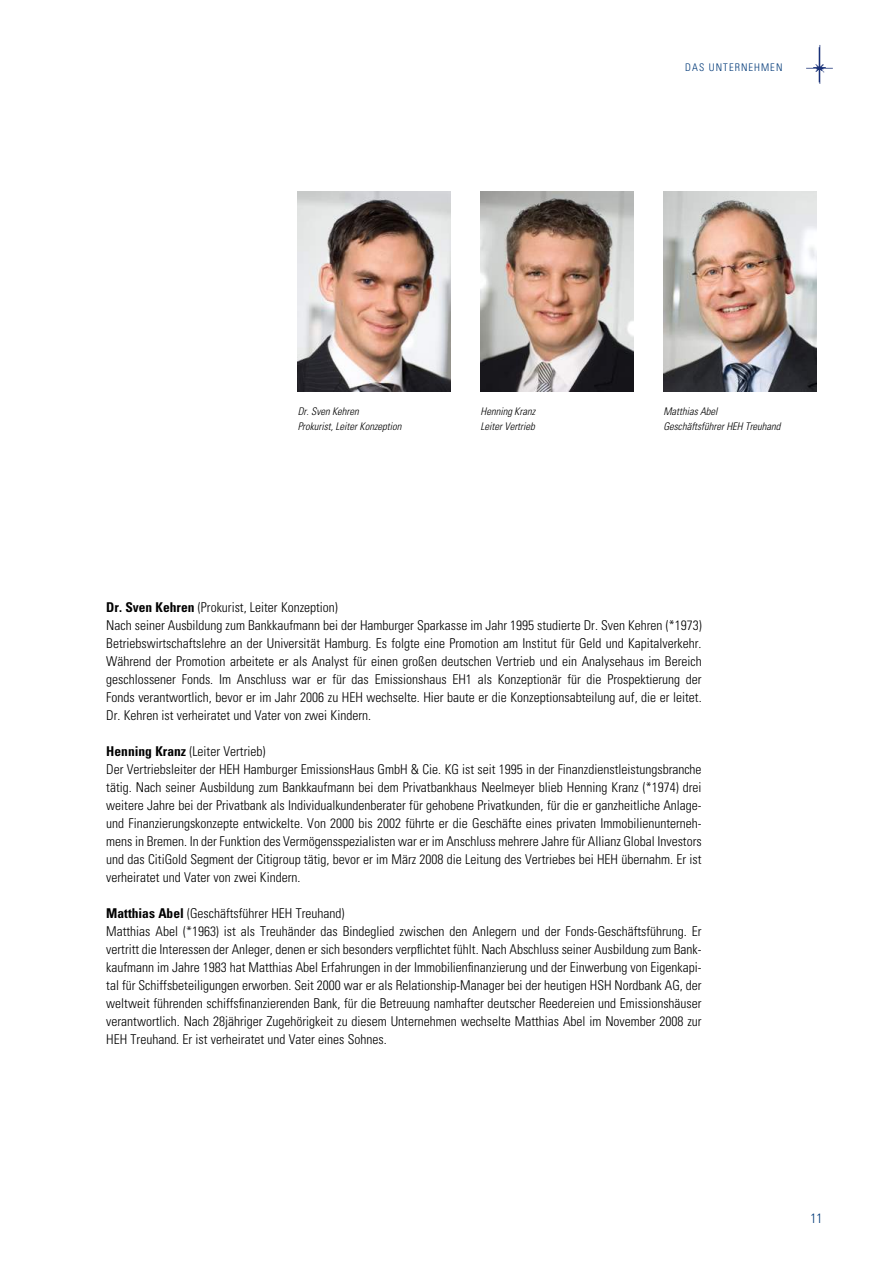
<style>
.page{position:relative;width:893px;height:1263px;background:#fff}
.page>*{position:absolute;margin:0;border:0;box-sizing:border-box;transform-origin:0 0}
.t1{font:300 condensed 13.5px/18px "Univers";color:#000}
.t2{font:300 condensed 13.5px "Univers";color:#003978}
.t3{font:italic 300 condensed 10.5px/15px "Univers";color:#000}
.t4{font:300 condensed 10.5px "Univers";letter-spacing:.1em;color:#003978}
.s1{font-weight:700}
</style>
<div class="page">
<img style="left:806px;top:45px;width:27px;height:39px">
<img style="left:298px;top:191px;width:153px;height:200px">
<img style="left:663px;top:191px;width:153px;height:200px">
<img style="left:480px;top:191px;width:154px;height:200px">
<p class="t4" style="left:685px;top:61px;width:99px">DAS UNTERNEHMEN</p>
<p class="t3" style="left:298px;top:403px;width:105px">Dr. Sven Kehren<br>Prokurist, Leiter Konzeption</p>
<p class="t3" style="left:663px;top:404px;width:119px">Matthias Abel<br>Geschäftsführer HEH Treuhand</p>
<p class="t3" style="left:480px;top:403px;width:56px">Henning Kranz<br>Leiter Vertrieb</p>
<p class="t1" style="left:106px;top:598px;width:597px"><span class="s1">Dr. Sven Kehren</span> (Prokurist, Leiter Konzeption)<br>Nach seiner Ausbildung zum Bankkaufmann bei der Hamburger Sparkasse im Jahr 1995 studierte Dr. Sven Kehren (*1973)<br>Betriebswirtschaftslehre an der Universität Hamburg. Es folgte eine Promotion am Institut für Geld und Kapitalverkehr.<br>Während der Promotion arbeitete er als Analyst für einen großen deutschen Vertrieb und ein Analysehaus im Bereich geschlossener Fonds. Im Anschluss war er für das Emissionshaus EH1 als Konzeptionär für die Prospektierung der Fonds verantwortlich, bevor er im Jahr 2006 zu HEH wechselte. Hier baute er die Konzeptionsabteilung auf, die er leitet.<br>Dr. Kehren ist verheiratet und Vater von zwei Kindern.</p>
<p class="t1" style="left:106px;top:742px;width:597px"><span class="s1">Henning Kranz</span> (Leiter Vertrieb)<br>Der Vertriebsleiter der HEH Hamburger EmissionsHaus GmbH &amp; Cie. KG ist seit 1995 in der Finanzdienstleistungsbranche tätig. Nach seiner Ausbildung zum Bankkaufmann bei dem Privatbankhaus Neelmeyer blieb Henning Kranz (*1974) drei weitere Jahre bei der Privatbank als Individualkundenberater für gehobene Privatkunden, für die er ganzheitliche Anlage&shy;und Finanzierungskonzepte entwickelte. Von 2000 bis 2002 führte er die Geschäfte eines privaten Immobilienunterneh&shy;mens in Bremen. In der Funktion des Vermögensspezialisten war er im Anschluss mehrere Jahre für Allianz Global Investors und das CitiGold Segment der Citigroup tätig, bevor er im März 2008 die Leitung des Vertriebes bei HEH übernahm. Er ist verheiratet und Vater von zwei Kindern.</p>
<p class="t1" style="left:106px;top:904px;width:597px"><span class="s1">Matthias Abel</span> (Geschäftsführer HEH Treuhand)<br>Matthias Abel (*1963) ist als Treuhänder das Bindeglied zwischen den Anlegern und der Fonds-Geschäftsführung. Er vertritt die Interessen der Anleger, denen er sich besonders verpflichtet fühlt. Nach Abschluss seiner Ausbildung zum Bank&shy;kaufmann im Jahre 1983 hat Matthias Abel Erfahrungen in der Immobilienfinanzierung und der Einwerbung von Eigenkapi&shy;tal für Schiffsbeteiligungen erworben. Seit 2000 war er als Relationship-Manager bei der heutigen HSH Nordbank AG, der weltweit führenden schiffsfinanzierenden Bank, für die Betreuung namhafter deutscher Reedereien und Emissionshäuser verantwortlich. Nach 28jähriger Zugehörigkeit zu diesem Unternehmen wechselte Matthias Abel im November 2008 zur HEH Treuhand. Er ist verheiratet und Vater eines Sohnes.</p>
<p class="t2" style="left:810px;top:1210px;width:13px">11</p>
</div>
